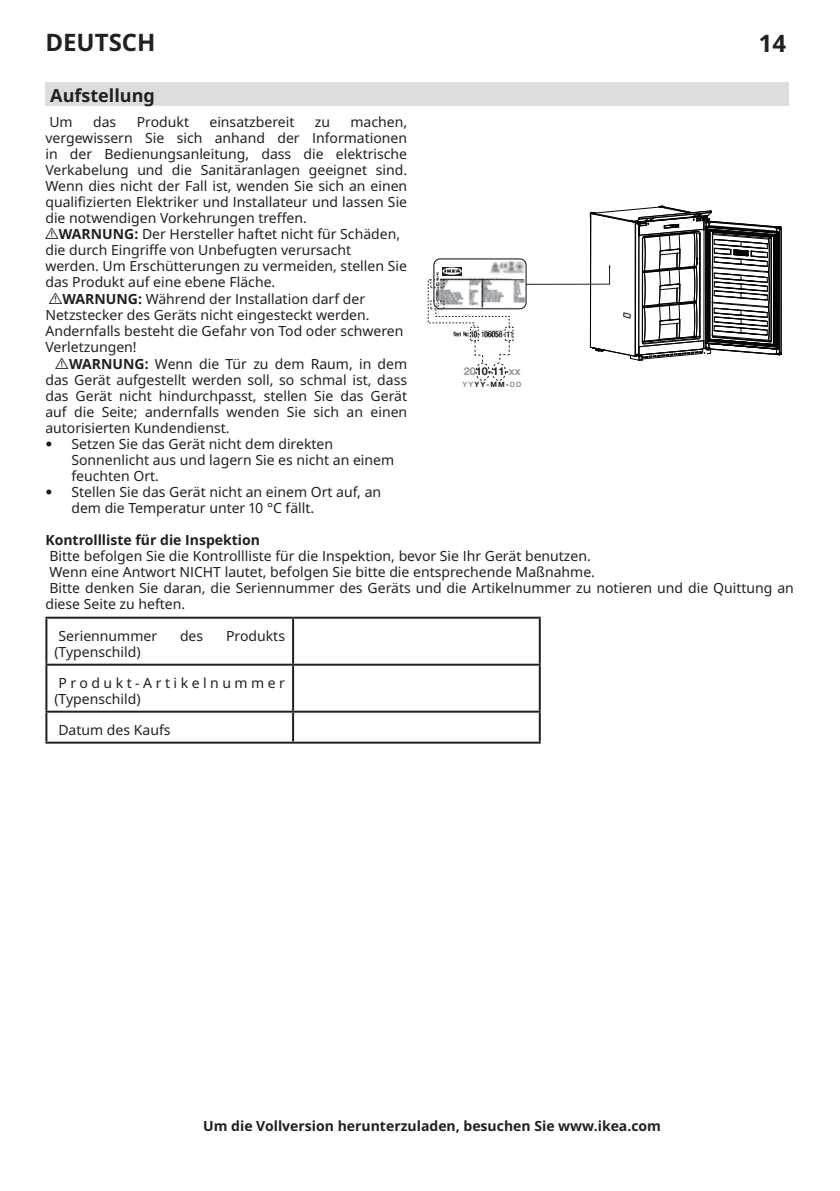
<style>
.page{position:relative;width:840px;height:1191px;background:#fff}
.page>*{position:absolute;margin:0;border:0;box-sizing:border-box;transform-origin:0 0}
.t1{font:700 24px "Noto IKEA Latin";color:#231f20}
.t2{font:700 18px "Noto IKEA Latin";color:#231f20}
.t3{font:14px/16px "Noto IKEA Latin";color:#231f20}
.t4{font:700 14px "Noto IKEA Latin";color:#231f20}
.t5{font:14px/16px "Noto IKEA Latin";letter-spacing:.25em;color:#231f20}
.t6{font:700 10.8px "Helvetica Neue LT Pro";color:#231f20}
.t7{font:700 7.2px "Helvetica Neue LT Pro";letter-spacing:.15em;color:#231f20}
.s1{font-family:"ZIWARNUN"}
.s2{font-weight:700}
.s3{font-family:"Helvetica Neue LT Pro";font-weight:700}
.s4{color:#939598}
</style>
<div class="page">
<div style="left:45px;top:82px;width:743px;height:24px;background:#dcdddf"></div>
<hr style="left:45px;top:616px;width:248px;height:2px;background:#231f20">
<hr style="left:45px;top:618px;width:2px;height:45px;background:#231f20">
<hr style="left:293px;top:616px;width:247px;height:2px;background:#231f20">
<hr style="left:292px;top:618px;width:2px;height:45px;background:#231f20">
<hr style="left:538px;top:618px;width:2px;height:45px;background:#231f20">
<hr style="left:45px;top:663px;width:248px;height:2px;background:#231f20">
<hr style="left:45px;top:665px;width:2px;height:45px;background:#231f20">
<hr style="left:293px;top:663px;width:247px;height:2px;background:#231f20">
<hr style="left:292px;top:665px;width:2px;height:45px;background:#231f20">
<hr style="left:538px;top:665px;width:2px;height:45px;background:#231f20">
<hr style="left:45px;top:710px;width:248px;height:2px;background:#231f20">
<hr style="left:45px;top:712px;width:2px;height:29px;background:#231f20">
<hr style="left:293px;top:710px;width:247px;height:2px;background:#231f20">
<hr style="left:292px;top:712px;width:2px;height:29px;background:#231f20">
<hr style="left:538px;top:712px;width:2px;height:29px;background:#231f20">
<hr style="left:45px;top:741px;width:248px;height:2px;background:#231f20">
<hr style="left:293px;top:741px;width:247px;height:2px;background:#231f20">
<img style="left:435px;top:260px;width:89px;height:47px">
<img style="left:453px;top:330px;width:58px;height:8px">
<div style="left:433px;top:258px;width:93px;height:51px;border:1px solid #231f20;border-radius:6px"></div>
<div style="left:470px;top:327px;width:8px;height:14px;border:1px dashed #231f20"></div>
<svg style="left:427px;top:279px;width:82px;height:49px"></svg>
<svg style="left:474px;top:340px;width:9px;height:23px"></svg>
<svg style="left:499px;top:340px;width:10px;height:23px"></svg>
<div style="left:475px;top:363px;width:14px;height:18px;border:1px dashed #231f20;border-radius:50%"></div>
<div style="left:491px;top:363px;width:14px;height:18px;border:1px dashed #231f20;border-radius:50%"></div>
<div style="left:439px;top:265px;width:23px;height:8px;background:#fff"></div>
<svg style="left:442px;top:267px;width:20px;height:8px"></svg>
<svg style="left:442px;top:267px;width:19px;height:8px"></svg>
<svg style="left:444px;top:269px;width:16px;height:3px"></svg>
<svg style="left:524px;top:206px;width:257px;height:155px"></svg>
<h1 class="t1" style="left:45px;top:26px;width:112px">DEUTSCH</h1>
<h1 class="t1" style="left:759px;top:27px;width:28px">14</h1>
<p class="t2" style="left:50px;top:82px;width:106px">Aufstellung</p>
<p class="t3" style="left:45px;top:114px;width:363px;text-indent:305px">machen, vergewissern Sie sich anhand der Informationen in der Bedienungsanleitung, dass die elektrische Verkabelung und die Sanitäranlagen geeignet sind.<br>Wenn dies nicht der Fall ist, wenden Sie sich an einen qualifizierten Elektriker und Installateur und lassen Sie die notwendigen Vorkehrungen treffen.<br><span class="s1">A</span><span class="s2">WARNUNG:</span> Der Hersteller haftet nicht für Schäden, die durch Eingriffe von Unbefugten verursacht werden. Um Erschütterungen zu vermeiden, stellen Sie das Produkt auf eine ebene Fläche.<br><span class="s1">A</span><span class="s2">WARNUNG:</span> Während der Installation darf der Netzstecker des Geräts nicht eingesteckt werden.<br>Andernfalls besteht die Gefahr von Tod oder schweren Verletzungen!</p>
<p class="t3" style="left:45px;top:355px;width:363px;text-align:justify;text-indent:10px"><span class="s1">A</span><span class="s2">WARNUNG:</span> Wenn die Tür zu dem Raum, in dem das Gerät aufgestellt werden soll, so schmal ist, dass das Gerät nicht hindurchpasst, stellen Sie das Gerät auf die Seite; andernfalls wenden Sie sich an einen autorisierten Kundendienst.</p>
<p class="t3" style="left:71px;top:435px;width:324px;text-indent:-26px"><span class="s3">•</span> Setzen Sie das Gerät nicht dem direkten<br>Sonnenlicht aus und lagern Sie es nicht an einem feuchten Ort.</p>
<p class="t3" style="left:71px;top:483px;width:311px;text-indent:-26px"><span class="s3">•</span> Stellen Sie das Gerät nicht an einem Ort auf, an dem die Temperatur unter 10 °C fällt.</p>
<p class="t3" style="left:49px;top:114px;width:25px">Um</p>
<p class="t3" style="left:93px;top:114px;width:25px">das</p>
<p class="t3" style="left:137px;top:114px;width:54px">Produkt</p>
<p class="t3" style="left:209px;top:114px;width:86px">einsatzbereit</p>
<p class="t3" style="left:315px;top:114px;width:17px">zu</p>
<p class="t6" style="left:463px;top:364px;width:58px"><span class="s4">20</span>10-11-<span class="s4">xx</span></p>
<p class="t7" style="left:462px;top:380px;width:61px"><span class="s4">YY</span>YY-MM-<span class="s4">DD</span></p>
<p class="t4" style="left:45px;top:530px;width:216px">Kontrollliste für die Inspektion</p>
<p class="t3" style="left:45px;top:547px;width:749px">Bitte befolgen Sie die Kontrollliste für die Inspektion, bevor Sie Ihr Gerät benutzen.<br>Wenn eine Antwort NICHT lautet, befolgen Sie bitte die entsprechende Maßnahme.<br>Bitte denken Sie daran, die Seriennummer des Geräts und die Artikelnummer zu notieren und die Quittung an diese Seite zu heften.</p>
<p class="t3" style="left:58px;top:627px;width:100px">Seriennummer</p>
<p class="t3" style="left:180px;top:627px;width:25px">des</p>
<p class="t3" style="left:226px;top:627px;width:60px">Produkts</p>
<p class="t3" style="left:54px;top:643px;width:88px">(Typenschild)</p>
<p class="t5" style="left:54px;top:674px;width:232px">Produkt-Artikelnummer (Typenschild)</p>
<p class="t3" style="left:58px;top:721px;width:114px">Datum des Kaufs</p>
<p class="t4" style="left:203px;top:1116px;width:459px">Um die Vollversion herunterzuladen, besuchen Sie www.ikea.com</p>
</div>
